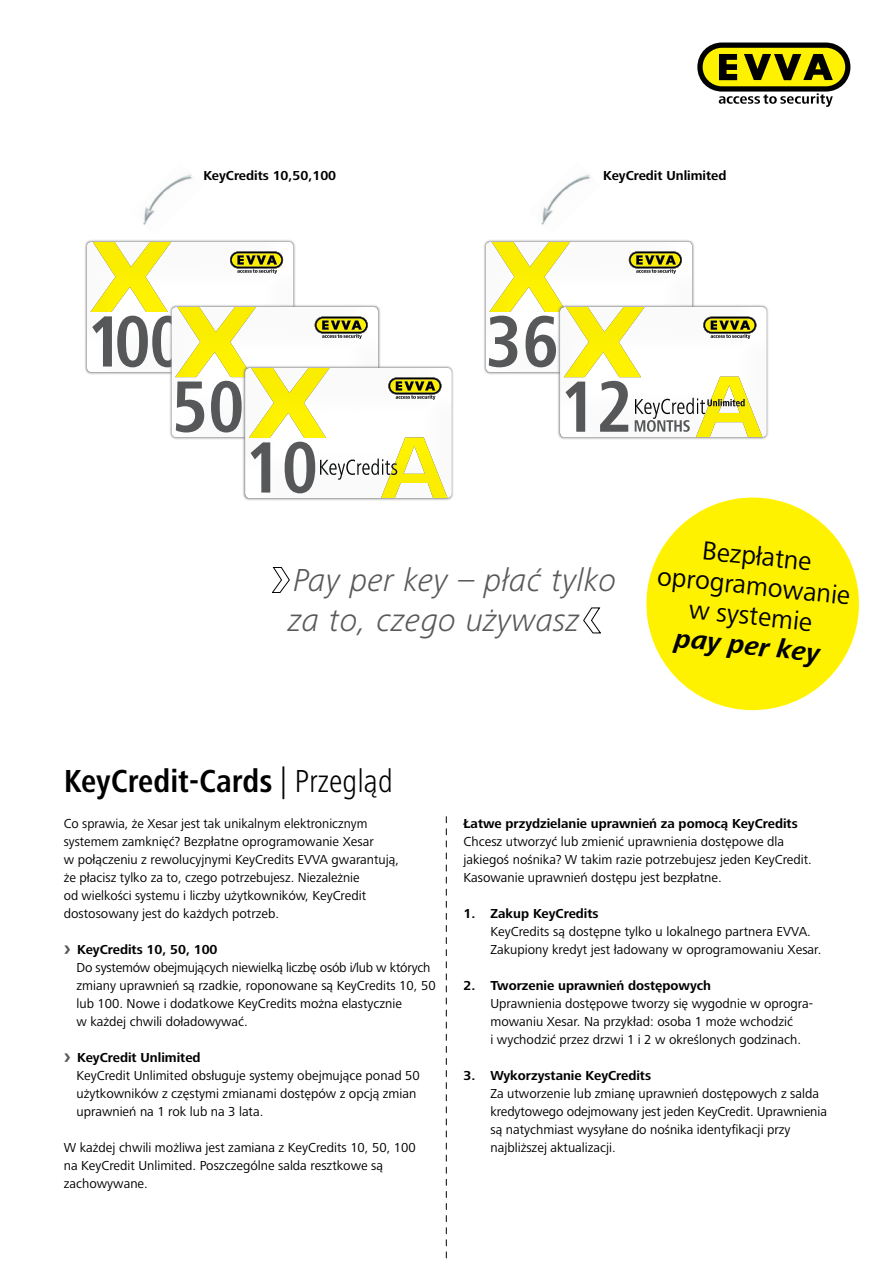
<style>
.page{position:relative;width:893px;height:1263px;background:#fff}
.page>*{position:absolute;margin:0;border:0;box-sizing:border-box;transform-origin:0 0}
.Tabelle_kurz_Ausführ{font:italic 300 33px/39.6px "Frutiger Next LTCE";color:#58595b}
.t1{font:700 condensed 33px "Frutiger Next LTCE";color:#000}
.t2{font:27px/30px "Frutiger Next LTCE";color:#000;text-align:center}
.Fließtext_9{font:italic 700 27px "Frutiger Next LTCE";color:#000}
.Fließtext_9-2{font:13.5px/18px "Frutiger Next LTCE";color:#000}
.Fließtext_9_bold{font:13.5px/18px "Frutiger Next LTCE";color:#000}
.Fließtext_9_bold-2{font:700 13.5px "Frutiger Next LTCE";color:#000}
.s1{font-weight:300}
.s2{font-weight:700;font-size:21px;color:#58595b}
.s3{font-weight:700}
</style>
<div class="page">
<svg style="left:697px;top:43px;width:153px;height:64px"></svg>
<svg style="left:446px;top:817px;width:1px;height:442px"></svg>
<svg style="left:646px;top:497px;width:213px;height:214px;fill:#fff200"></svg>
<svg style="left:483px;top:239px;width:212px;height:135px"></svg>
<div style="left:558px;top:305px;width:211px;height:135px;background:#d9d9da"></div>
<svg style="left:486px;top:242px;width:281px;height:195px"></svg>
<div style="left:560px;top:306px;width:207px;height:132px;background:#d1d3d4;opacity:.1"></div>
<svg style="left:85px;top:240px;width:207px;height:133px"></svg>
<svg style="left:87px;top:242px;width:363px;height:256px"></svg>
<div style="left:245px;top:367px;width:207px;height:132px;background:#d1d3d4;opacity:.1"></div>
<img style="left:143px;top:174px;width:49px;height:51px">
<img style="left:541px;top:174px;width:50px;height:51px">
<svg style="left:272px;top:567px;width:18px;height:26px"></svg>
<svg style="left:583px;top:608px;width:18px;height:25px"></svg>
<p class="Fließtext_9_bold-2" style="left:203px;top:168px;width:134px">KeyCredits 10,50,100</p>
<p class="Fließtext_9_bold-2" style="left:603px;top:168px;width:125px">KeyCredit Unlimited</p>
<p class="Tabelle_kurz_Ausführ" style="left:288px;top:560px;width:330px">Pay per key – płać tylko za to, czego używasz</p>
<p class="t2" style="left:662px;top:531px;width:196px;rotate:6deg">Bezpłatne oprogramowanie w systemie</p>
<p class="Fließtext_9" style="left:677px;top:623px;width:147px;rotate:6deg">pay per key</p>
<p class="t1" style="left:64px;top:762px;width:331px">KeyCredit-Cards <span class="s1">| Przegląd</span></p>
<p class="Fließtext_9-2" style="left:64px;top:815px;width:337px">Co sprawia, że Xesar jest tak unikalnym elektronicznym systemem zamknięć? Bezpłatne oprogramowanie Xesar<br>w połączeniu z rewolucyjnymi KeyCredits EVVA gwarantują, że płacisz tylko za to, czego potrzebujesz. Niezależnie</p>
<p class="Fließtext_9-2" style="left:64px;top:887px;width:304px">od wielkości systemu i liczby użytkowników, KeyCredit dostosowany jest do każdych potrzeb.</p>
<p class="Fließtext_9-2" style="left:77px;top:941px;width:361px;text-indent:-13px"><span class="s2">›</span> <span class="s3">KeyCredits 10, 50, 100<br></span>Do systemów obejmujących niewielką liczbę osób i/lub w których zmiany uprawnień są rzadkie, roponowane są KeyCredits 10, 50 lub 100. Nowe i dodatkowe KeyCredits można elastycznie<br>w każdej chwili doładowywać.</p>
<p class="Fließtext_9-2" style="left:77px;top:1049px;width:345px;text-indent:-13px"><span class="s2">›</span> <span class="s3">KeyCredit Unlimited<br></span>KeyCredit Unlimited obsługuje systemy obejmujące ponad 50 użytkowników z częstymi zmianami dostępów z opcją zmian uprawnień na 1 rok lub na 3 lata.</p>
<p class="Fließtext_9-2" style="left:64px;top:1139px;width:354px">W każdej chwili możliwa jest zamiana z KeyCredits 10, 50, 100 na KeyCredit Unlimited. Poszczególne salda resztkowe są zachowywane.</p>
<p class="Fließtext_9_bold" style="left:463px;top:815px;width:350px"><span class="s3">Łatwe przydzielanie uprawnień za pomocą KeyCredits<br></span>Chcesz utworzyć lub zmienić uprawnienia dostępowe dla jakiegoś nośnika? W takim razie potrzebujesz jeden KeyCredit.</p>
<p class="Fließtext_9_bold" style="left:463px;top:869px;width:260px">Kasowanie uprawnień dostępu jest bezpłatne.</p>
<p class="Fließtext_9-2" style="left:490px;top:905px;width:332px;text-indent:-27px"><span class="s3">1. Zakup KeyCredits<br></span>KeyCredits są dostępne tylko u lokalnego partnera EVVA.<br>Zakupiony kredyt jest ładowany w oprogramowaniu Xesar.</p>
<p class="Fließtext_9-2" style="left:490px;top:977px;width:324px;text-indent:-27px"><span class="s3">2. Tworzenie uprawnień dostępowych<br></span>Uprawnienia dostępowe tworzy się wygodnie w oprogra&shy;mowaniu Xesar. Na przykład: osoba 1 może wchodzić<br>i wychodzić przez drzwi 1 i 2 w określonych godzinach.</p>
<p class="Fließtext_9-2" style="left:490px;top:1067px;width:338px;text-indent:-27px"><span class="s3">3. Wykorzystanie KeyCredits<br></span>Za utworzenie lub zmianę uprawnień dostępowych z salda kredytowego odejmowany jest jeden KeyCredit. Uprawnienia są natychmiast wysyłane do nośnika identyfikacji przy najbliższej aktualizacji.</p>
</div>
